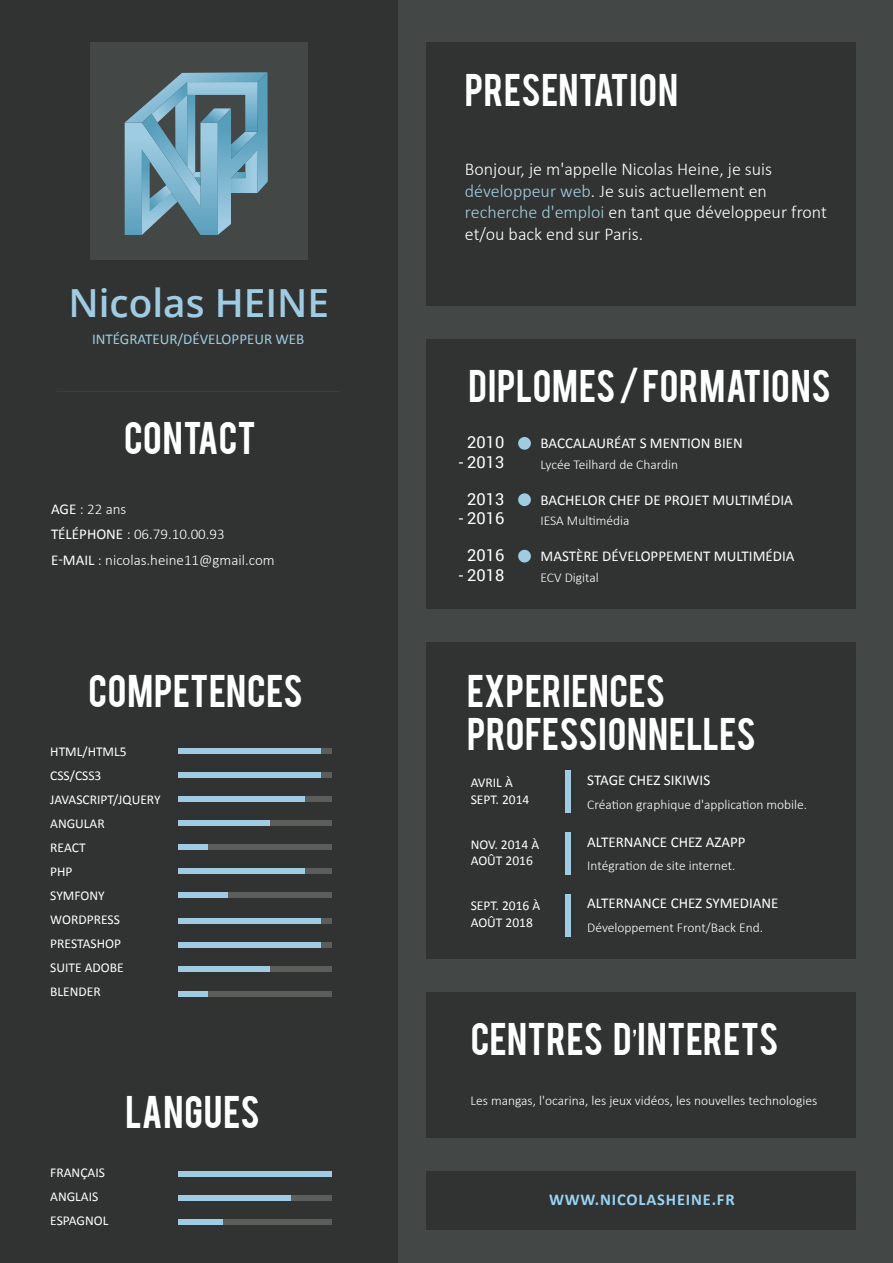
<style>
.page{position:relative;width:893px;height:1263px;background:#434745}
.page>*{position:absolute;margin:0;border:0;box-sizing:border-box;transform-origin:0 0}
.t1{font:600 38.7px "Open Sans";color:#9fcce2}
.t2{font:36px/43.2px "Bebas";letter-spacing:.015em;color:#fff}
.t3{font:300 18px/21.6px "Calibri";color:#fff}
.t4{font:16.5px "Roboto";color:#fff}
.t5{font:700 16.5px "Calibri";letter-spacing:.05em;color:#99d3f3}
.t6{font:15px "Calibri";color:#fff}
.t7{font:300 15px/25.5px "Calibri";color:#fff}
.t8{font:15px "Calibri";color:#9fcce2}
.t9{font:300 13.5px "Calibri";color:#fff}
.t10{font:13.5px/24px "Calibri";color:#fff}
.s1{font-weight:400}
.s2{color:#a3cdde}
.s3{color:#a4cddd}
.s4{font-family:"Bebas Neue"}
</style>
<div class="page">
<div style="left:0;top:0;width:397px;height:1263px;background:#303332"></div>
<div style="left:427px;top:991px;width:429px;height:146px;background:#303332"></div>
<div style="left:427px;top:42px;width:429px;height:264px;background:#303332"></div>
<div style="left:427px;top:339px;width:429px;height:270px;background:#303332"></div>
<div style="left:518px;top:437px;width:13px;height:13px;background:#9fcce2;border-radius:50%"></div>
<div style="left:518px;top:493px;width:13px;height:13px;background:#9fcce2;border-radius:50%"></div>
<div style="left:518px;top:550px;width:13px;height:12px;background:#9fcce2;border-radius:50%"></div>
<div style="left:427px;top:1171px;width:429px;height:58px;background:#303332"></div>
<div style="left:178px;top:1171px;width:153px;height:5px;background:#9fcce2"></div>
<div style="left:178px;top:1195px;width:153px;height:5px;background:#5c5e5b"></div>
<div style="left:178px;top:1219px;width:153px;height:6px;background:#5c5e5b"></div>
<div style="left:178px;top:1195px;width:113px;height:5px;background:#9fcce2"></div>
<div style="left:178px;top:1219px;width:44px;height:6px;background:#9fcce2"></div>
<div style="left:178px;top:748px;width:153px;height:6px;background:#5c5e5b"></div>
<div style="left:178px;top:748px;width:143px;height:6px;background:#9fcce2"></div>
<div style="left:178px;top:772px;width:153px;height:6px;background:#5c5e5b"></div>
<div style="left:178px;top:796px;width:153px;height:6px;background:#5c5e5b"></div>
<div style="left:178px;top:868px;width:153px;height:6px;background:#5c5e5b"></div>
<div style="left:178px;top:893px;width:153px;height:5px;background:#5c5e5b"></div>
<div style="left:178px;top:772px;width:143px;height:6px;background:#9fcce2"></div>
<div style="left:178px;top:796px;width:126px;height:6px;background:#9fcce2"></div>
<div style="left:178px;top:868px;width:126px;height:6px;background:#9fcce2"></div>
<div style="left:178px;top:893px;width:49px;height:5px;background:#9fcce2"></div>
<div style="left:178px;top:918px;width:153px;height:6px;background:#5c5e5b"></div>
<div style="left:178px;top:918px;width:143px;height:6px;background:#9fcce2"></div>
<div style="left:178px;top:942px;width:153px;height:6px;background:#5c5e5b"></div>
<div style="left:178px;top:967px;width:153px;height:5px;background:#5c5e5b"></div>
<div style="left:178px;top:991px;width:153px;height:5px;background:#5c5e5b"></div>
<div style="left:178px;top:942px;width:143px;height:6px;background:#9fcce2"></div>
<div style="left:178px;top:967px;width:91px;height:5px;background:#9fcce2"></div>
<div style="left:178px;top:991px;width:29px;height:5px;background:#9fcce2"></div>
<div style="left:90px;top:42px;width:217px;height:217px;background:#434745"></div>
<svg style="left:125px;top:72px;width:143px;height:163px"></svg>
<div style="left:427px;top:642px;width:429px;height:316px;background:#303332"></div>
<div style="left:565px;top:771px;width:5px;height:42px;background:#9fcce2"></div>
<div style="left:565px;top:832px;width:5px;height:43px;background:#9fcce2"></div>
<div style="left:565px;top:894px;width:5px;height:42px;background:#9fcce2"></div>
<div style="left:178px;top:844px;width:153px;height:6px;background:#5c5e5b"></div>
<div style="left:178px;top:844px;width:29px;height:6px;background:#9fcce2"></div>
<div style="left:178px;top:820px;width:153px;height:6px;background:#5c5e5b"></div>
<div style="left:178px;top:820px;width:91px;height:6px;background:#9fcce2"></div>
<h2 class="t2" style="left:465px;top:66px;width:215px">PRESENTATION</h2>
<h1 class="t1" style="left:68px;top:277px;width:262px">Nicolas HEINE</h1>
<p class="t8" style="left:92px;top:329px;width:214px">INTÉGRATEUR/DÉVELOPPEUR WEB</p>
<h2 class="t2" style="left:124px;top:414px;width:133px">CONTACT</h2>
<p class="t7" style="left:51px;top:496px;width:225px"><span class="s1">AGE</span> : 22 ans<br><span class="s1">TÉLÉPHONE</span> : 06.79.10.00.93<br><span class="s1">E-MAIL</span> : nicolas.heine11@gmail.com</p>
<h3 class="t3" style="left:465px;top:158px;width:364px">Bonjour, je m'appelle Nicolas Heine, je suis <span class="s2">développeur web</span>. Je suis actuellement en <span class="s3">recherche d'emploi</span> en tant que développeur front et/ou back end sur Paris.</h3>
<h2 class="t2" style="left:469px;top:362px;width:364px">DIPLOMES / FORMATIONS</h2>
<p class="t4" style="left:467px;top:431px;width:39px">2010</p>
<p class="t4" style="left:459px;top:450px;width:47px">- 2013</p>
<p class="t6" style="left:540px;top:434px;width:204px">BACCALAURÉAT S MENTION BIEN</p>
<p class="t9" style="left:540px;top:456px;width:139px">Lycée Teilhard de Chardin</p>
<p class="t4" style="left:467px;top:487px;width:39px">2013</p>
<p class="t4" style="left:459px;top:507px;width:47px">- 2016</p>
<p class="t4" style="left:467px;top:543px;width:39px">2016</p>
<p class="t4" style="left:459px;top:563px;width:47px">- 2018</p>
<p class="t6" style="left:540px;top:490px;width:254px">BACHELOR CHEF DE PROJET MULTIMÉDIA</p>
<p class="t9" style="left:540px;top:513px;width:90px">IESA Multimédia</p>
<p class="t6" style="left:540px;top:546px;width:256px">MASTÈRE DÉVELOPPEMENT MULTIMÉDIA</p>
<p class="t9" style="left:540px;top:569px;width:60px">ECV Digital</p>
<h2 class="t2" style="left:89px;top:667px;width:216px">COMPETENCES</h2>
<h2 class="t2" style="left:467px;top:667px;width:290px">EXPERIENCES<br>PROFESSIONNELLES</h2>
<p class="t10" style="left:471px;top:775px;width:60px;line-height:16.2px">AVRIL À<br>SEPT. 2014</p>
<p class="t6" style="left:587px;top:770px;width:124px">STAGE CHEZ SIKIWIS</p>
<p class="t10" style="left:50px;top:739px;width:112px">HTML/HTML5<br>CSS/CSS3<br>JAVASCRIPT/JQUERY<br>ANGULAR<br>REACT<br>PHP<br>SYMFONY<br>WORDPRESS<br>PRESTASHOP<br>SUITE ADOBE<br>BLENDER</p>
<p class="t9" style="left:587px;top:796px;width:221px">Création graphique d'application mobile.</p>
<p class="t10" style="left:471px;top:836px;width:70px;line-height:16.2px">NOV. 2014 À<br>AOÛT 2016</p>
<p class="t6" style="left:587px;top:832px;width:160px">ALTERNANCE CHEZ AZAPP</p>
<p class="t9" style="left:587px;top:857px;width:150px">Intégration de site internet.</p>
<p class="t10" style="left:471px;top:898px;width:71px;line-height:16.2px">SEPT. 2016 À<br>AOÛT 2018</p>
<p class="t6" style="left:587px;top:894px;width:193px">ALTERNANCE CHEZ SYMEDIANE</p>
<p class="t9" style="left:587px;top:919px;width:177px">Développement Front/Back End.</p>
<p class="t10" style="left:50px;top:1161px;width:60px">FRANÇAIS<br>ANGLAIS<br>ESPAGNOL</p>
<h2 class="t2" style="left:125px;top:1088px;width:136px">LANGUES</h2>
<h2 class="t2" style="left:471px;top:1015px;width:309px">CENTRES D<span class="s4">’</span>INTERETS</h2>
<p class="t9" style="left:471px;top:1092px;width:348px">Les mangas, l'ocarina, les jeux vidéos, les nouvelles technologies</p>
<p class="t5" style="left:549px;top:1189px;width:187px">WWW.NICOLASHEINE.FR</p>
</div>
